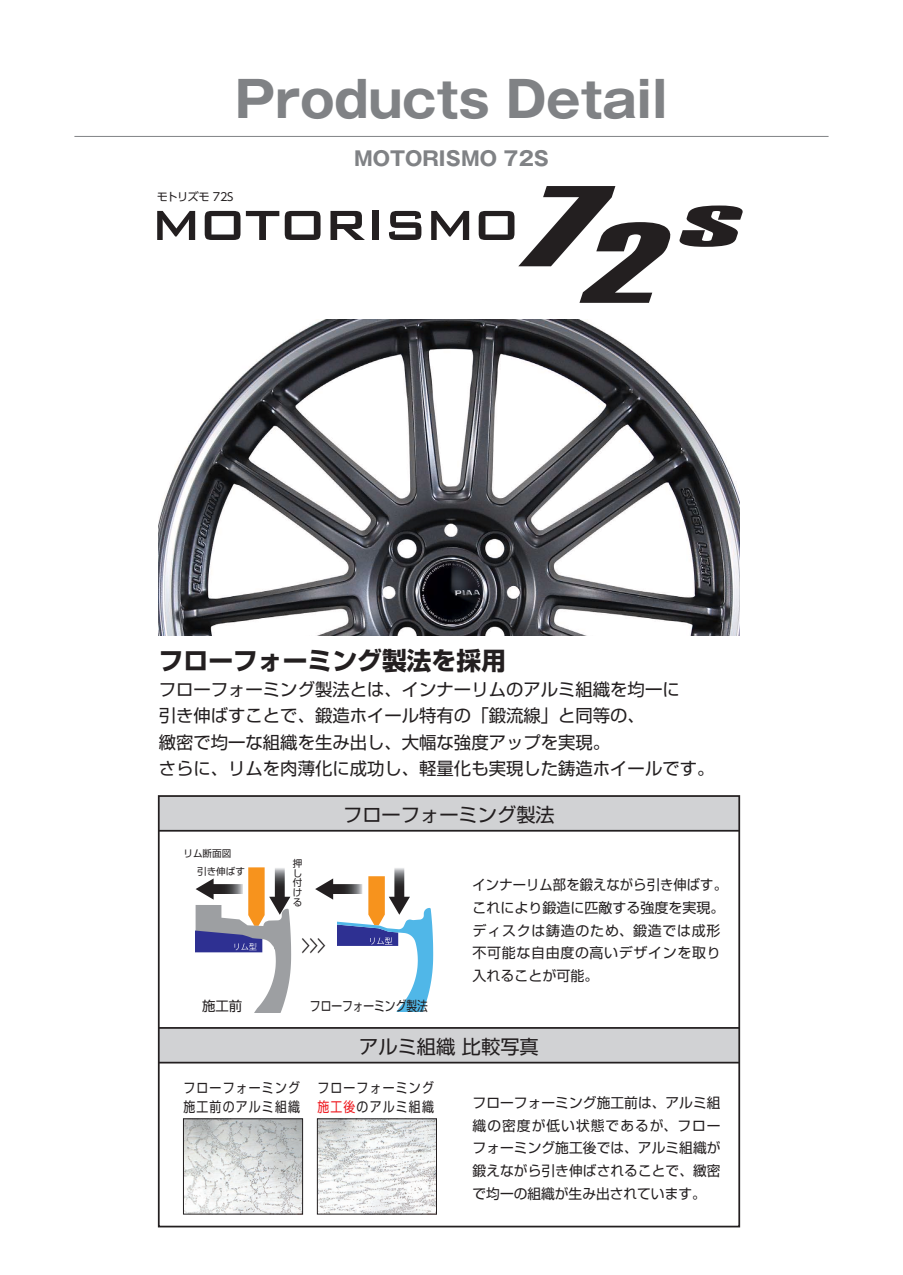
<style>
.page{position:relative;width:903px;height:1275px;background:#fff}
.page>*{position:absolute;margin:0;border:0;box-sizing:border-box;transform-origin:0 0}
.t1{font:700 49.52px "Gothic MB101 Pro";color:#808285}
.t2{font:700 24.85px "Shin Go Pro";color:#231f20}
.t3{font:24.68px "Shin Go";color:#231f20;scale:.5 1}
.t4{font:700 19.78px "Gothic MB101 Pro";color:#808285}
.t5{font:19.25px "Shin Go Pro";color:#231f20}
.t6{font:17.32px/26.1px "Shin Go Pro";color:#231f20}
.t7{font:14px/22.8px "Shin Go";letter-spacing:.005em;color:#231f20;text-align:justify}
.t8{font:14px/22.8px "Shin Go";letter-spacing:.005em;color:#231f20;scale:.95 1}
.t9{font:13.83px/18.4px "Shin Go";letter-spacing:.1em;color:#231f20;scale:.86 1}
.t10{font:13.47px "Shin Go";color:#231f20;scale:.8 1}
.t11{font:13.47px "Shin Go";color:#231f20}
.t12{font:11.2px "UD Shin Go Pro";letter-spacing:-.055em;color:#231f20}
.t13{font:9.62px/9.6px "Shin Go";color:#231f20;text-align:justify}
.s1{color:#ee1d23}
</style>
<div class="page">
<div style="left:159px;top:796px;width:580px;height:35px;background:#d1d2d4"></div>
<div style="left:159px;top:1028px;width:580px;height:35px;background:#d1d2d4"></div>
<hr style="left:74px;top:136px;width:754px;height:1px;background:#808285">
<img style="left:159px;top:319px;width:580px;height:316px">
<svg style="left:679px;top:206px;width:64px;height:41px"></svg>
<svg style="left:157px;top:211px;width:38px;height:29px"></svg>
<svg style="left:205px;top:211px;width:35px;height:29px"></svg>
<svg style="left:246px;top:211px;width:33px;height:29px"></svg>
<svg style="left:285px;top:211px;width:35px;height:29px"></svg>
<svg style="left:330px;top:211px;width:35px;height:29px"></svg>
<div style="left:372px;top:211px;width:7px;height:29px;background:#231f20"></div>
<svg style="left:389px;top:211px;width:32px;height:29px"></svg>
<svg style="left:431px;top:211px;width:38px;height:29px"></svg>
<svg style="left:479px;top:186px;width:192px;height:117px"></svg>
<div style="left:158px;top:795px;width:582px;height:432px;border:2px solid #231f20"></div>
<svg style="left:196px;top:867px;width:95px;height:145px"></svg>
<svg style="left:315px;top:868px;width:118px;height:143px"></svg>
<img style="left:185px;top:1120px;width:116px;height:92px">
<img style="left:319px;top:1120px;width:116px;height:92px">
<div style="left:183px;top:1118px;width:120px;height:96px;border:1px solid #231f20"></div>
<div style="left:317px;top:1118px;width:120px;height:96px;border:1px solid #231f20"></div>
<hr style="left:159px;top:830px;width:580px;height:2px;background:#231f20">
<hr style="left:159px;top:1062px;width:580px;height:1px;background:#231f20">
<hr style="left:159px;top:1027px;width:580px;height:2px;background:#231f20">
<h1 class="t1" style="left:235px;top:58px;width:434px">Products Detail</h1>
<p class="t4" style="left:354px;top:142px;width:196px">MOTORISMO 72S</p>
<p class="t12" style="left:157px;top:187px;width:78px">モトリズモ 72S</p>
<h2 class="t2" style="left:159px;top:640px;width:349px">フローフォーミング製法を採用</h2>
<p class="t6" style="left:159px;top:675px;width:557px">フローフォーミング製法とは、インナーリムのアルミ組織を均一に<br>引き伸ばすことで、鍛造ホイール特有の「鍛流線」と同等の、<br>緻密で均一な組織を生み出し、大幅な強度アップを実現。<br>さらに、リムを肉薄化に成功し、軽量化も実現した鋳造ホイールです。</p>
<p class="t13" style="left:183px;top:847px;width:49px">リム断面図</p>
<p class="t13" style="left:197px;top:865px;width:49px">引き伸ばす</p>
<p class="t11" style="left:202px;top:997px;width:42px">施工前</p>
<p class="t13" style="left:293px;top:858px;width:11px">押し付ける</p>
<h3 class="t3" style="left:302px;top:927px;width:48px">&gt;&gt;&gt;</h3>
<p class="t5" style="left:343px;top:799px;width:213px">フローフォーミング製法</p>
<p class="t8" style="left:472px;top:873px;width:270px">インナーリム部を鍛えながら引き伸ばす。これにより鍛造に匹敵する強度を実現。ディスクは鋳造のため、鍛造では成形不可能な自由度の高いデザインを取り入れることが可能。</p>
<p class="t10" style="left:310px;top:997px;width:149px">フローフォーミング製法</p>
<p class="t5" style="left:359px;top:1030px;width:181px">アルミ組織 比較写真</p>
<p class="t9" style="left:183px;top:1078px;width:137px">フローフォーミング施工前のアルミ組織</p>
<p class="t9" style="left:317px;top:1078px;width:137px">フローフォーミング<span class="s1">施工後</span>のアルミ組織</p>
<p class="t7" style="left:472px;top:1090px;width:250px">フローフォーミング施工前は、アルミ組織の密度が低い状態であるが、フローフォーミング施工後では、アルミ組織が鍛えながら引き伸ばされることで、緻密で均一の組織が生み出されています。</p>
</div>
